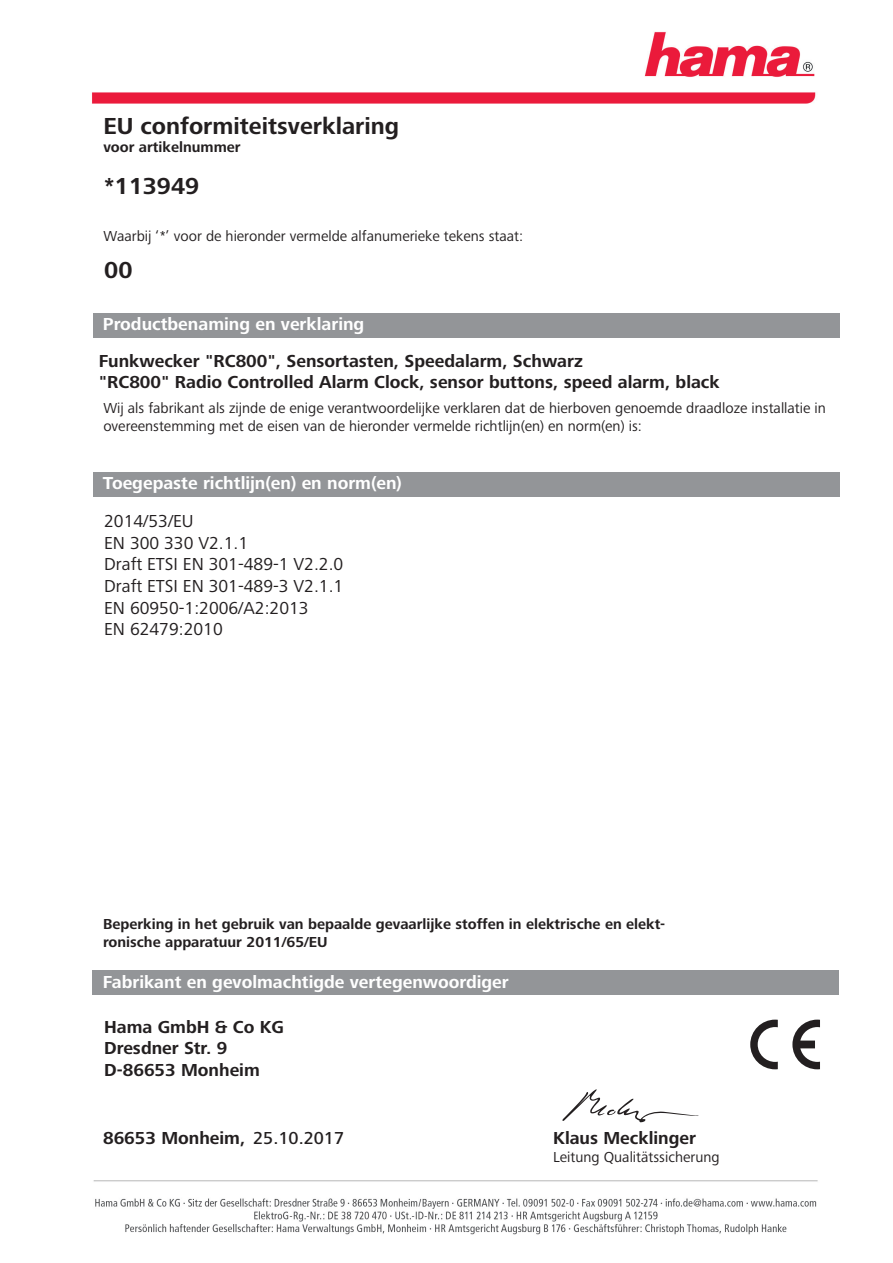
<style>
.page{position:relative;width:893px;height:1263px;background:#fff}
.page>*{position:absolute;margin:0;border:0;box-sizing:border-box;transform-origin:0 0}
.t1{font:700 24px "+DCPGIA Frutiger Next LTW1 G";color:#231f20}
.t2{font:700 18px/21.6px "+DCPGIA Frutiger Next LTW1 G";color:#231f20}
.t3{font:18px/21.6px "+PASRLL Frutiger Next LTW1 G";color:#231f20}
.t4{font:700 18px "+DCPGIA Frutiger Next LTW1 G";color:#fff}
.t5{font:700 16.2px "+OVKMUM Arial";letter-spacing:.01em;color:#000001}
.t6{font:15px/18px "+PASRLL Frutiger Next LTW1 G";color:#231f20}
.t7{font:700 15px/18px "+DCPGIA Frutiger Next LTW1 G";color:#231f20}
.s1{font-family:"+XHKTJI Frutiger Next LTW1 G";font-weight:500}
</style>
<div class="page">
<img style="left:92px;top:31px;width:724px;height:72px">
<img style="left:93px;top:1180px;width:725px;height:55px">
<div style="left:93px;top:313px;width:746px;height:25px;background:#939598"></div>
<div style="left:93px;top:472px;width:746px;height:25px;background:#939598"></div>
<div style="left:92px;top:970px;width:747px;height:25px;background:#939598"></div>
<svg style="left:750px;top:1020px;width:70px;height:49px"></svg>
<svg style="left:562px;top:1089px;width:137px;height:34px"></svg>
<h1 class="t1" style="left:103px;top:116px;width:297px">EU conformiteitsverklaring</h1>
<p class="t7" style="left:103px;top:139px;width:139px">voor artikelnummer</p>
<h1 class="t1" style="left:104px;top:177px;width:97px">*113949</h1>
<p class="t6" style="left:103px;top:227px;width:421px">Waarbij ‘*’ voor de hieronder vermelde alfanumerieke tekens staat:</p>
<h1 class="t1" style="left:104px;top:260px;width:30px">00</h1>
<p class="t4" style="left:103px;top:317px;width:263px">Productbenaming en verklaring</p>
<p class="t2" style="left:99px;top:351px;width:622px">Funkwecker "RC800", Sensortasten, Speedalarm, Schwarz<br>"RC800" Radio Controlled Alarm Clock, sensor buttons, speed alarm, black</p>
<p class="t6" style="left:103px;top:399px;width:724px">Wij als fabrikant als zijnde de enige verantwoordelijke verklaren dat de hierboven genoemde draadloze installatie in overeenstemming met de eisen van de hieronder vermelde richtlijn(en) en norm(en) is:</p>
<p class="t4" style="left:103px;top:476px;width:300px">Toegepaste richtlijn(en) en norm(en)</p>
<p class="t3" style="left:104px;top:511px;width:240px">2014/53/EU<br>EN 300 330 V2.1.1<br>Draft ETSI EN 301-489-1 V2.2.0<br>Draft ETSI EN 301-489-3 V2.1.1<br>EN 60950-1:2006/A2:2013<br>EN 62479:2010</p>
<p class="t7" style="left:103px;top:916px;width:563px">Beperking in het gebruik van bepaalde gevaarlijke stoffen in elektrische en elekt&shy;ronische apparatuur 2011/65/EU</p>
<p class="t4" style="left:103px;top:975px;width:407px">Fabrikant en gevolmachtigde vertegenwoordiger</p>
<p class="t2" style="left:104px;top:1017px;width:181px">Hama GmbH &amp; Co KG<br>Dresdner Str. 9<br>D-86653 Monheim</p>
<p class="t2" style="left:103px;top:1129px;width:242px">86653 Monheim, <span class="s1">25.10.2017</span></p>
<p class="t2" style="left:553px;top:1129px;width:144px">Klaus Mecklinger</p>
<p class="t6" style="left:553px;top:1148px;width:168px">Leitung Qualitätssicherung</p>
<p class="t5" style="left:586px;top:1154px;width:215px">Leitung Qualitätssicherung</p>
</div>
